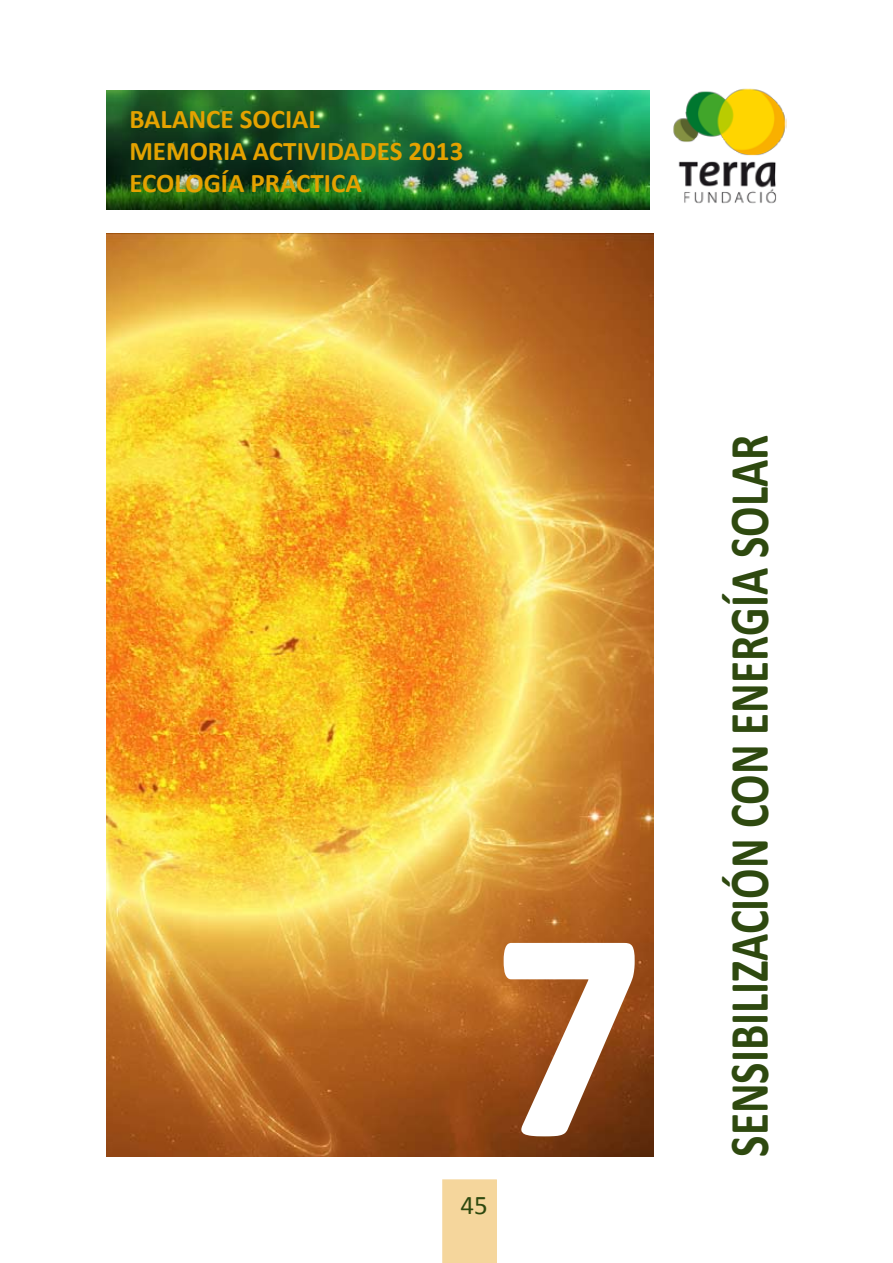
<style>
.page{position:relative;width:893px;height:1263px;background:#fff}
.page>*{position:absolute;margin:0;border:0;box-sizing:border-box;transform-origin:0 0}
.t1{font:700 300px "Calibri";color:#fff}
.t2{font:700 56.25px "Calibri";color:#2e490f;scale:.8 1}
.t3{font:700 27px/32.4px "Calibri";color:#e4a200}
.t4{font:27px "Calibri";color:#2e490f}
</style>
<div class="page">
<img style="left:106px;top:91px;width:544px;height:118px">
<div style="left:443px;top:1180px;width:53px;height:82px;background:#f5d69c"></div>
<div style="left:442px;top:1179px;width:55px;height:84px;border:2px solid #f5d69c"></div>
<img style="left:673px;top:88px;width:114px;height:116px">
<img style="left:106px;top:234px;width:547px;height:923px">
<svg style="left:502px;top:941px;width:134px;height:197px;background:#9d5828"></svg>
<p class="t3" style="left:129px;top:102px;width:335px">BALANCE SOCIAL<br>MEMORIA ACTIVIDADES 2013<br>ECOLOGÍA PRÁCTICA</p>
<h1 class="t1" style="left:493px;top:843px;width:154px">7</h1>
<p class="t4" style="left:461px;top:1188px;width:29px">45</p>
<h2 class="t2" style="left:713px;top:1157px;width:904px;rotate:-90deg">SENSIBILIZACIÓN CON ENERGÍA SOLAR</h2>
</div>
